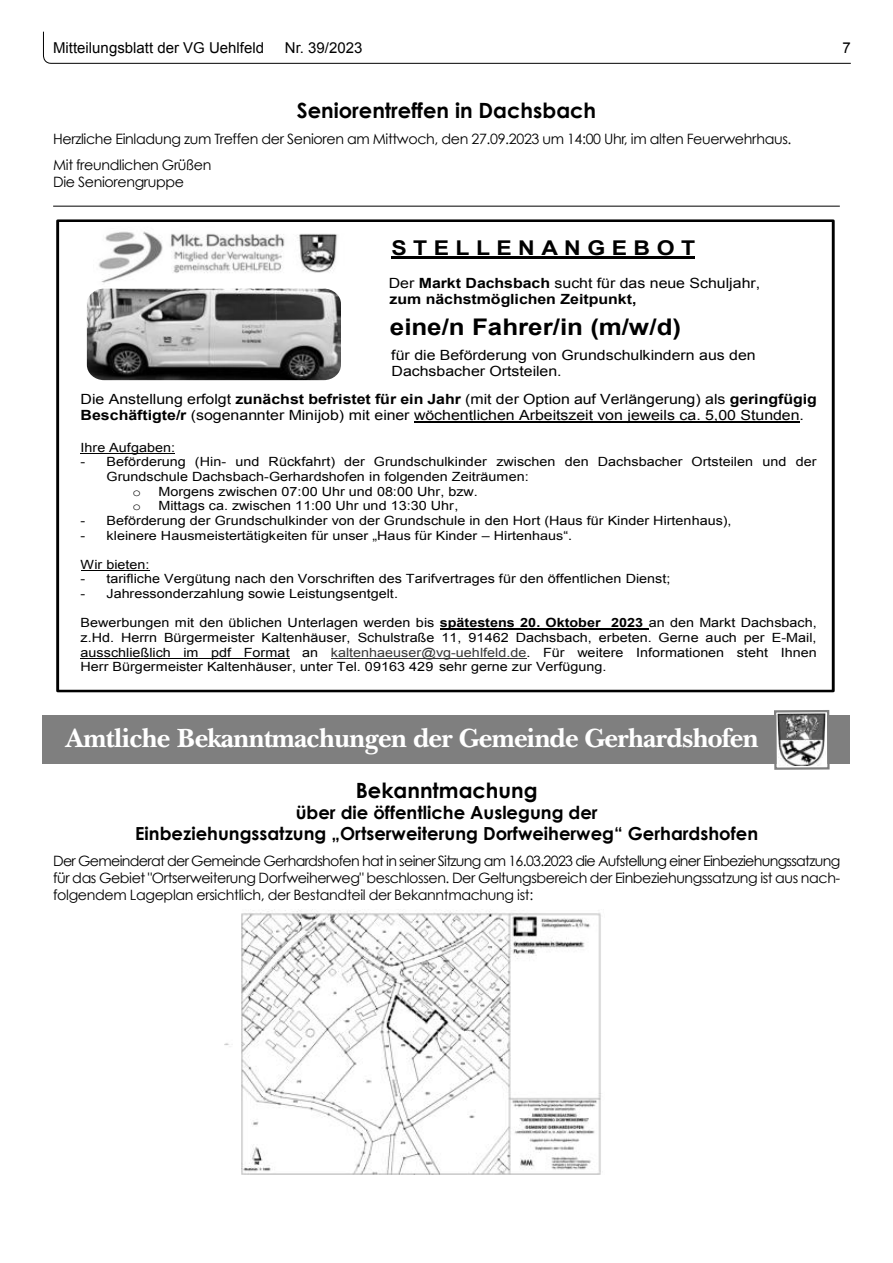
<style>
.page{position:relative;width:893px;height:1263px;background:#fff}
.page>*{position:absolute;margin:0;border:0;box-sizing:border-box;transform-origin:0 0}
.t1{font:700 27px "Baskerville BT";letter-spacing:-.04em;color:#fff}
.t2{font:700 22.95px "Arial";color:#000;scale:1.13 1}
.t3{font:700 21px "Century Gothic";color:#000}
.t4{font:700 20.4px "Arial";color:#000;scale:1.13 1}
.t5{font:700 18px/21px "Century Gothic";color:#000;text-align:center}
.t6{font:15px "Arial";color:#000}
.t7{font:14.25px/17.2px "Century Gothic";letter-spacing:-.025em;color:#000}
.t8{font:14.1px/16.2px "Arial";color:#000;scale:1.13 1}
.t9{font:700 14.1px/16px "Arial";color:#000;scale:1.13 1}
.t10{font:12.75px/14.7px "Arial";color:#000;scale:1.13 1}
.t11{font:12.75px "Courier New";color:#000;scale:1.13 1}
.s1{font-weight:400}
.s2{font-weight:700}
.s3{color:#373737}
</style>
<div class="page">
<svg style="left:43px;top:31px;width:808px;height:33px"></svg>
<hr style="left:53px;top:206px;width:787px;height:1px;background:#000">
<div style="left:56px;top:219px;width:779px;height:473px;border:3px solid #000"></div>
<img style="left:98px;top:231px;width:239px;height:52px">
<img style="left:87px;top:289px;width:254px;height:91px">
<hr style="left:391px;top:257px;width:304px;height:2px;background:#000">
<hr style="left:414px;top:422px;width:385px;height:1px;background:#000">
<hr style="left:81px;top:453px;width:94px;height:1px;background:#000">
<hr style="left:81px;top:570px;width:69px;height:1px;background:#000">
<hr style="left:440px;top:629px;width:209px;height:1px;background:#000">
<hr style="left:81px;top:658px;width:209px;height:1px;background:#000">
<hr style="left:331px;top:658px;width:195px;height:1px;background:#373737">
<div style="left:42px;top:715px;width:808px;height:49px;background:#7f7f7f"></div>
<svg style="left:777px;top:713px;width:50px;height:51px"></svg>
<div style="left:774px;top:710px;width:56px;height:60px;border:2px solid #7f7f7f"></div>
<img style="left:778px;top:713px;width:48px;height:53px">
<img style="left:225px;top:910px;width:376px;height:264px">
<p class="t6" style="left:53px;top:42px;width:212px">Mitteilungsblatt der VG Uehlfeld</p>
<p class="t6" style="left:285px;top:42px;width:79px">Nr. 39/2023</p>
<p class="t6" style="left:842px;top:42px;width:10px">7</p>
<h3 class="t3" style="left:297px;top:101px;width:301px">Seniorentreffen in Dachsbach</h3>
<p class="t7" style="left:53px;top:127px;width:740px;line-height:26.2px">Herzliche Einladung zum Treffen der Senioren am Mittwoch, den 27.09.2023 um 14:00 Uhr, im alten Feuerwehrhaus.<br>Mit freundlichen Gr¸flen</p>
<p class="t7" style="left:53px;top:175px;width:133px">Die Seniorengruppe</p>
<h3 class="t4" style="left:391px;top:240px;width:270px">S T E L L E N A N G E B O T</h3>
<p class="t9" style="left:389px;top:277px;width:330px"><span class="s1">Der</span> Markt Dachsbach <span class="s1">sucht f¸r das neue Schuljahr, </span>zum n‰chstmˆglichen Zeitpunkt,</p>
<h2 class="t2" style="left:390px;top:318px;width:259px">eine/n Fahrer/in (m/w/d)</h2>
<p class="t8" style="left:391px;top:348px;width:324px">f¸r die Befˆrderung von Grundschulkindern aus den<br>Dachsbacher Ortsteilen.</p>
<p class="t8" style="left:81px;top:392px;width:653px">Die Anstellung erfolgt <span class="s2">zun‰chst befristet f¸r ein Jahr</span> (mit der Option auf Verl‰ngerung) als <span class="s2">geringf¸gig<br>Besch‰ftigte/r</span> (sogenannter Minijob) mit einer wˆchentlichen Arbeitszeit von jeweils ca. 5,00 Stunden.</p>
<p class="t10" style="left:81px;top:441px;width:85px">Ihre Aufgaben:</p>
<p class="t10" style="left:107px;top:456px;width:630px;text-indent:-26px">- Befˆrderung (Hin- und R¸ckfahrt) der Grundschulkinder zwischen den Dachsbacher Ortsteilen und der<br>Grundschule Dachsbach-Gerhardshofen in folgenden Zeitr‰umen:</p>
<p class="t11" style="left:133px;top:484px;width:9px">o</p>
<p class="t10" style="left:159px;top:485px;width:284px">Morgens zwischen 07:00 Uhr und 08:00 Uhr, bzw.</p>
<p class="t11" style="left:133px;top:498px;width:9px">o</p>
<p class="t10" style="left:159px;top:499px;width:267px">Mittags ca. zwischen 11:00 Uhr und 13:30 Uhr,</p>
<p class="t10" style="left:81px;top:514px;width:578px">- Befˆrderung der Grundschulkinder von der Grundschule in den Hort (Haus f¸r Kinder Hirtenhaus),</p>
<p class="t10" style="left:81px;top:529px;width:437px">- kleinere Hausmeistertätigkeiten für unser „Haus für Kinder – Hirtenhaus“.</p>
<p class="t10" style="left:81px;top:558px;width:62px">Wir bieten:</p>
<p class="t10" style="left:81px;top:573px;width:523px">- tarifliche Verg¸tung nach den Vorschriften des Tarifvertrages f¸r den ˆffentlichen Dienst;</p>
<p class="t10" style="left:81px;top:587px;width:282px">- Jahressonderzahlung sowie Leistungsentgelt.</p>
<p class="t10" style="left:81px;top:617px;width:653px;text-align:justify">Bewerbungen mit den ¸blichen Unterlagen werden bis <span class="s2">sp‰testens 20. Oktober 2023</span> an den Markt Dachsbach, z.Hd. Herrn B¸rgermeister Kaltenh‰user, Schulstrafle 11, 91462 Dachsbach, erbeten. Gerne auch per E-Mail, ausschliefllich im pdf Format an <span class="s3">kaltenhaeuser@vg-uehlfeld.de</span>. F¸r weitere Informationen steht Ihnen Herr B¸rgermeister Kaltenh‰user, unter Tel. 09163 429 sehr gerne zur Verf¸gung.</p>
<h1 class="t1" style="left:65px;top:728px;width:695px">Amtliche Bekanntmachungen der Gemeinde Gerhardshofen</h1>
<h3 class="t3" style="left:356px;top:781px;width:183px">Bekanntmachung</h3>
<h3 class="t5" style="left:135px;top:803px;width:624px">¸ber die ˆffentliche Auslegung der<br>Einbeziehungssatzung ÑOrtserweiterung Dorfweiherwegì Gerhardshofen</h3>
<p class="t7" style="left:53px;top:853px;width:789px;text-align:justify">Der Gemeinderat der Gemeinde Gerhardshofen hat in seiner Sitzung am 16.03.2023 die Aufstellung einer Einbeziehungssatzung f¸r das Gebiet "Ortserweiterung Dorfweiherweg" beschlossen. Der Geltungsbereich der Einbeziehungssatzung ist aus nach&shy;folgendem Lageplan ersichtlich, der Bestandteil der Bekanntmachung ist:</p>
</div>
